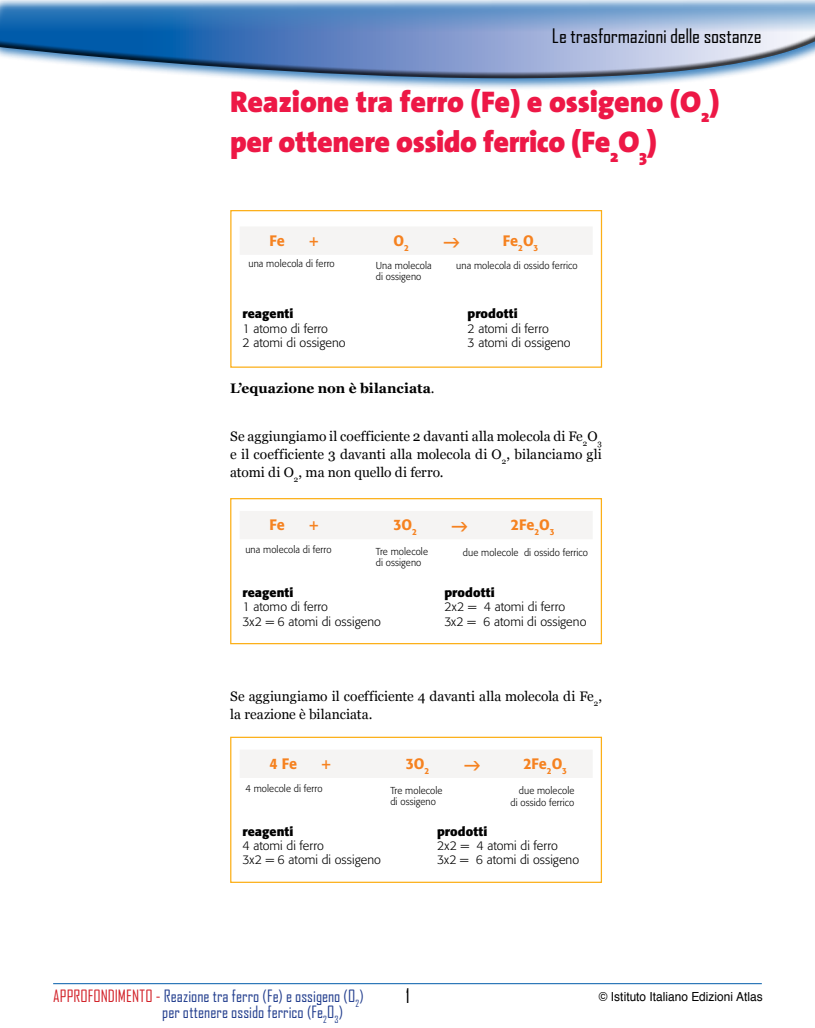
<style>
.page{position:relative;width:815px;height:1028px;background:#fff}
.page>*{position:absolute;margin:0;border:0;box-sizing:border-box;transform-origin:0 0}
.titolo_paragrafo_THE{font:900 30px/40px "The Sans";letter-spacing:-.01em;color:#ed1846}
.Normale{font:19.38px "Agency FB";color:#000}
.KOZUCA_Mincho_Pro_R{font:19.12px "Agency FB";letter-spacing:-.015em;color:#000;scale:1.11 1}
.Normale-2{font:16.25px "Agency FB";color:#25408f}
.x_INCISI_tris{font:500 15px "Formata";letter-spacing:-.005em;color:#f58220;scale:.95 1}
.Normale-3{font:13.75px/18.1px "Georgia";color:#000;text-align:justify}
.Normale-4{font:700 13.75px "Georgia";letter-spacing:.005em;color:#000}
.Normale-5{font:300 12.5px "Formata";letter-spacing:.005em;color:#000}
.Normale-6{font:700 12.5px "Formata";letter-spacing:.01em;color:#000}
.x_INCISI_tris-2{font:12.5px "Helvetica";letter-spacing:.005em;color:#000;scale:.95 1}
.t1{font:300 10px/11.2px "Formata";letter-spacing:.01em;color:#000;scale:.95 1}
.Normale-7{font:9.5px "Agency FB";color:#25408f}
.s1{font-weight:400}
.s2{color:#d2232a}
</style>
<div class="page">
<svg style="left:276px;top:80px;width:418px;height:9px"></svg>
<div style="left:0;top:0;width:815px;height:80px;background:#000;opacity:.75"></div>
<hr style="left:53px;top:983px;width:709px;height:1px;background:#005baa">
<div style="left:240px;top:226px;width:353px;height:29px;background:#f5f4f3"></div>
<div style="left:230px;top:210px;width:372px;height:158px;border:1px solid #fcaf17"></div>
<div style="left:240px;top:511px;width:353px;height:28px;background:#f5f4f3"></div>
<div style="left:230px;top:498px;width:372px;height:146px;border:1px solid #fcaf17"></div>
<div style="left:240px;top:749px;width:353px;height:29px;background:#f5f4f3"></div>
<div style="left:230px;top:736px;width:372px;height:147px;border:1px solid #fcaf17"></div>
<p class="KOZUCA_Mincho_Pro_R" style="left:552px;top:24px;width:191px">Le trasformazioni delle sostanze</p>
<p class="titolo_paragrafo_THE" style="left:230px;top:81px;width:491px">Reazione tra ferro (Fe) e ossigeno (O<sub>2</sub>) per ottenere ossido ferrico (Fe<sub>2</sub>O<sub>3</sub>)</p>
<p class="x_INCISI_tris" style="left:269px;top:231px;width:18px">Fe</p>
<p class="x_INCISI_tris" style="left:309px;top:231px;width:12px">+</p>
<p class="x_INCISI_tris" style="left:393px;top:231px;width:18px">O<sub>2</sub></p>
<p class="x_INCISI_tris" style="left:503px;top:231px;width:39px">Fe<sub>2</sub>O<sub>3</sub></p>
<p class="t1" style="left:249px;top:258px;width:92px">una molecola di ferro</p>
<p class="t1" style="left:376px;top:259px;width:60px">Una molecola di ossigeno</p>
<p class="t1" style="left:456px;top:260px;width:129px">una molecola di ossido ferrico</p>
<p class="Normale-6" style="left:242px;top:306px;width:53px">reagenti</p>
<p class="Normale-6" style="left:467px;top:306px;width:52px">prodotti</p>
<p class="Normale-5" style="left:242px;top:321px;width:87px">1 atomo di ferro</p>
<p class="Normale-5" style="left:467px;top:321px;width:83px">2 atomi di ferro</p>
<p class="Normale-5" style="left:242px;top:335px;width:105px">2 atomi di ossigeno</p>
<p class="Normale-5" style="left:467px;top:335px;width:105px">3 atomi di ossigeno</p>
<p class="Normale-4" style="left:230px;top:379px;width:206px">L’equazione non è bilanciata<span class="s1">.</span></p>
<p class="Normale-3" style="left:230px;top:427px;width:373px">Se aggiungiamo il coefficiente 2 davanti alla molecola di Fe<sub>2</sub>O<sub>3 </sub>e il coefficiente 3 davanti alla molecola di O<sub>2</sub>, bilanciamo gli atomi di O<sub>2</sub>, ma non quello di ferro.</p>
<p class="x_INCISI_tris" style="left:269px;top:515px;width:18px">Fe</p>
<p class="x_INCISI_tris" style="left:309px;top:515px;width:12px">+</p>
<p class="x_INCISI_tris" style="left:393px;top:515px;width:26px">3O<sub>2</sub></p>
<p class="x_INCISI_tris" style="left:511px;top:515px;width:47px">2Fe<sub>2</sub>O<sub>3</sub></p>
<p class="t1" style="left:245px;top:544px;width:92px">una molecola di ferro</p>
<p class="t1" style="left:376px;top:546px;width:56px">Tre molecole di ossigeno</p>
<p class="t1" style="left:463px;top:547px;width:133px">due molecole di ossido ferrico</p>
<p class="Normale-6" style="left:242px;top:585px;width:53px">reagenti</p>
<p class="Normale-6" style="left:444px;top:585px;width:52px">prodotti</p>
<p class="Normale-5" style="left:242px;top:599px;width:87px">1 atomo di ferro</p>
<p class="Normale-5" style="left:444px;top:599px;width:122px">2x2 = 4 atomi di ferro</p>
<p class="Normale-5" style="left:242px;top:614px;width:140px">3x2 = 6 atomi di ossigeno</p>
<p class="Normale-5" style="left:444px;top:614px;width:144px">3x2 = 6 atomi di ossigeno</p>
<p class="Normale-3" style="left:230px;top:687px;width:373px">Se aggiungiamo il coefficiente 4 davanti alla molecola di Fe<sub>2</sub>, la reazione è bilanciata.</p>
<p class="x_INCISI_tris" style="left:269px;top:754px;width:31px">4 Fe</p>
<p class="x_INCISI_tris" style="left:322px;top:754px;width:12px">+</p>
<p class="x_INCISI_tris" style="left:406px;top:754px;width:26px">3O<sub>2</sub></p>
<p class="x_INCISI_tris" style="left:523px;top:754px;width:47px">2Fe<sub>2</sub>O<sub>3</sub></p>
<p class="t1" style="left:245px;top:783px;width:83px">4 molecole di ferro</p>
<p class="t1" style="left:390px;top:784px;width:56px">Tre molecole di ossigeno</p>
<p class="t1" style="left:510px;top:785px;width:69px;text-align:right">due molecole di ossido ferrico</p>
<p class="Normale-6" style="left:242px;top:823px;width:53px">reagenti</p>
<p class="Normale-6" style="left:437px;top:823px;width:52px">prodotti</p>
<p class="Normale-5" style="left:242px;top:838px;width:83px">4 atomi di ferro</p>
<p class="Normale-5" style="left:437px;top:838px;width:122px">2x2 = 4 atomi di ferro</p>
<p class="Normale-5" style="left:242px;top:852px;width:140px">3x2 = 6 atomi di ossigeno</p>
<p class="Normale-5" style="left:437px;top:852px;width:144px">3x2 = 6 atomi di ossigeno</p>
<p class="Normale-2" style="left:53px;top:985px;width:304px"><span class="s2">APPROFONDIMENTO -</span> Reazione tra ferro (Fe) e ossigeno (O</p>
<p class="Normale" style="left:406px;top:983px;width:5px">1</p>
<p class="x_INCISI_tris-2" style="left:599px;top:987px;width:174px">© Istituto Italiano Edizioni Atlas</p>
<p class="Normale-7" style="left:355px;top:997px;width:10px">2<sup>)</sup></p>
<p class="Normale-2" style="left:162px;top:1002px;width:182px">per ottenere ossido ferrico (Fe<sub>2</sub>O<sub>3</sub>)</p>
</div>
